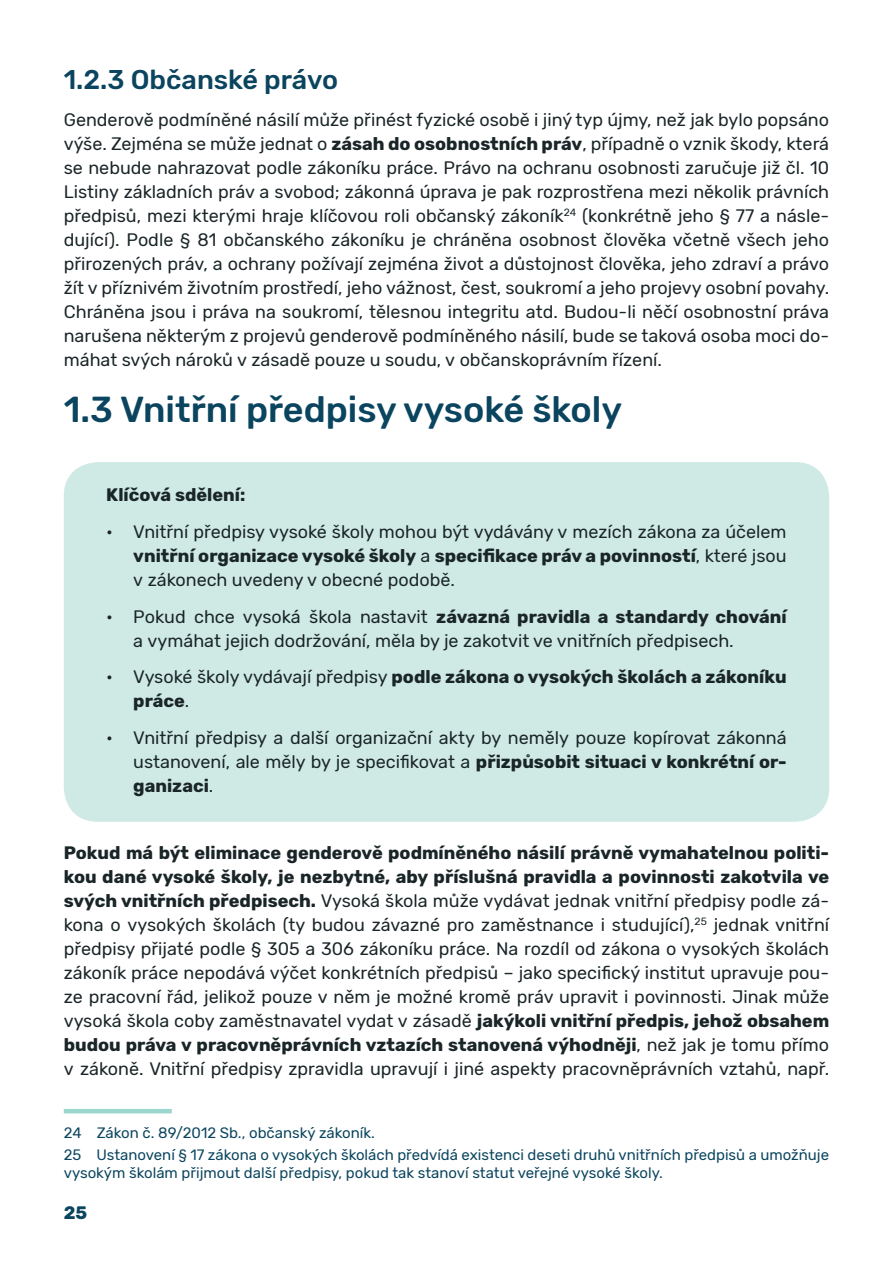
<style>
.page{position:relative;width:893px;height:1263px;background:#fff}
.page>*{position:absolute;margin:0;border:0;box-sizing:border-box;transform-origin:0 0}
.Nadpis_2{font:500 36px "Rubik";color:#0a445e}
.Nadpis_3{font:500 27px "Rubik";color:#0a445e}
.t1{font:18px/24px "Rubik";color:#1a2528;text-align:justify}
.Zvýrazněný_box{font:700 18px/24px "Rubik";color:#1a2528}
.t2{font:700 18px "Rubik";color:#0a445e}
.Poznámka_pod_čarou{font:15px/18px "Rubik";color:#0a445e}
.s1{font-weight:700}
.s2{font-weight:400}
</style>
<div class="page">
<div style="left:64px;top:462px;width:765px;height:360px;background:#cfeae4;border-radius:34px"></div>
<hr style="left:64px;top:1109px;width:108px;height:4px;background:#9ad6cc">
<p class="Nadpis_3" style="left:64px;top:64px;width:276px">1.2.3 Občanské právo</p>
<p class="t1" style="left:64px;top:108px;width:767px">Genderově podmíněné násilí může přinést fyzické osobě i jiný typ újmy, než jak bylo popsáno výše. Zejména se může jednat o <span class="s1">zásah do osobnostních práv</span>, případně o vznik škody, která se nebude nahrazovat podle zákoníku práce. Právo na ochranu osobnosti zaručuje již čl. 10<br>Listiny základních práv a svobod; zákonná úprava je pak rozprostřena mezi několik právních předpisů, mezi kterými hraje klíčovou roli občanský zákoník<sup>24</sup> (konkrétně jeho § 77 a násle&shy;dující). Podle § 81 občanského zákoníku je chráněna osobnost člověka včetně všech jeho přirozených práv, a ochrany požívají zejména život a důstojnost člověka, jeho zdraví a právo žít v příznivém životním prostředí, jeho vážnost, čest, soukromí a jeho projevy osobní povahy.<br>Chráněna jsou i práva na soukromí, tělesnou integritu atd. Budou-li něčí osobnostní práva narušena některým z projevů genderově podmíněného násilí, bude se taková osoba moci do&shy;máhat svých nároků v zásadě pouze u soudu, v občanskoprávním řízení.</p>
<p class="Nadpis_2" style="left:64px;top:389px;width:560px">1.3 Vnitřní předpisy vysoké školy</p>
<p class="Zvýrazněný_box" style="left:106px;top:483px;width:141px">Klíčová sdělení:</p>
<p class="t1" style="left:133px;top:520px;width:655px;text-indent:-27px">• Vnitřní předpisy vysoké školy mohou být vydávány v mezích zákona za účelem <span class="s1">vnitřní organizace vysoké školy</span> a <span class="s1">specifikace práv a povinností</span>, které jsou v zákonech uvedeny v obecné podobě.</p>
<p class="t1" style="left:133px;top:605px;width:655px;text-indent:-27px">• Pokud chce vysoká škola nastavit <span class="s1">závazná pravidla a standardy chování </span>a vymáhat jejich dodržování, měla by je zakotvit ve vnitřních předpisech.</p>
<p class="Zvýrazněný_box" style="left:133px;top:666px;width:655px;text-indent:-27px"><span class="s2">• Vysoké školy vydávají předpisy</span> podle zákona o vysokých školách a zákoníku práce<span class="s2">.</span></p>
<p class="t1" style="left:133px;top:726px;width:655px;text-indent:-27px">• Vnitřní předpisy a další organizační akty by neměly pouze kopírovat zákonná ustanovení, ale měly by je specifikovat a <span class="s1">přizpůsobit situaci v konkrétní or&shy;ganizaci</span>.</p>
<p class="t1" style="left:64px;top:841px;width:767px"><span class="s1">Pokud má být eliminace genderově podmíněného násilí právně vymahatelnou politi&shy;kou dané vysoké školy, je nezbytné, aby příslušná pravidla a povinnosti zakotvila ve svých vnitřních předpisech.</span> Vysoká škola může vydávat jednak vnitřní předpisy podle zá&shy;kona o vysokých školách (ty budou závazné pro zaměstnance i studující),<sup>25</sup> jednak vnitřní předpisy přijaté podle § 305 a 306 zákoníku práce. Na rozdíl od zákona o vysokých školách zákoník práce nepodává výčet konkrétních předpisů – jako specifický institut upravuje pou&shy;ze pracovní řád, jelikož pouze v něm je možné kromě práv upravit i povinnosti. Jinak může vysoká škola coby zaměstnavatel vydat v zásadě <span class="s1">jakýkoli vnitřní předpis, jehož obsahem budou práva v pracovněprávních vztazích stanovená výhodněji</span>, než jak je tomu přímo v zákoně. Vnitřní předpisy zpravidla upravují i jiné aspekty pracovněprávních vztahů, např.</p>
<p class="Poznámka_pod_čarou" style="left:64px;top:1124px;width:313px">24 Zákon č. 89/2012 Sb., občanský zákoník.</p>
<p class="Poznámka_pod_čarou" style="left:64px;top:1146px;width:767px">25 Ustanovení § 17 zákona o vysokých školách předvídá existenci deseti druhů vnitřních předpisů a umožňuje vysokým školám přijmout další předpisy, pokud tak stanoví statut veřejné vysoké školy.</p>
<p class="t2" style="left:64px;top:1202px;width:25px">25</p>
</div>
